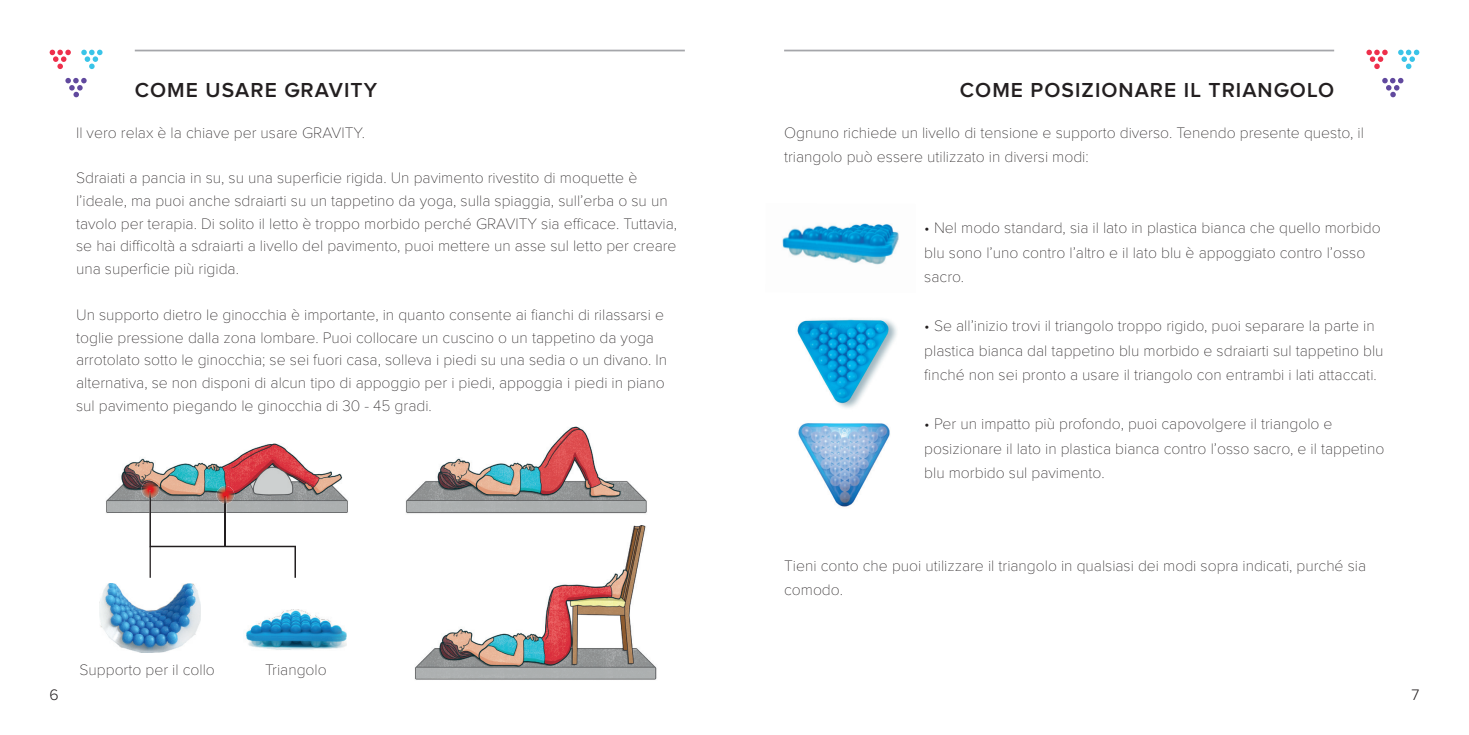
<style>
.page{position:relative;width:1469px;height:735px;background:#fff}
.page>*{position:absolute;margin:0;border:0;box-sizing:border-box;transform-origin:0 0}
.t1{font:600 21px "Proxima Nova A";letter-spacing:.05em;color:#231f20}
.t2{font:100 15.75px/22.8px "Proxima Nova T";color:#231f20}
.t3{font:300 15.75px "Proxima Nova A";color:#231f20}
.t4{font:6.65px "Proxima Nova";color:#e8f6fa}
</style>
<div class="page">
<svg style="left:81px;top:50px;width:22px;height:19px"></svg>
<svg style="left:50px;top:50px;width:21px;height:19px"></svg>
<svg style="left:65px;top:78px;width:22px;height:19px"></svg>
<hr style="left:135px;top:50px;width:550px;height:1px;background:#a5a6aa">
<hr style="left:784px;top:50px;width:550px;height:1px;background:#a5a6aa">
<svg style="left:1398px;top:50px;width:21px;height:19px"></svg>
<svg style="left:1366px;top:50px;width:21px;height:19px"></svg>
<svg style="left:1382px;top:78px;width:21px;height:19px"></svg>
<img style="left:106px;top:443px;width:242px;height:70px">
<img style="left:415px;top:525px;width:242px;height:155px">
<img style="left:406px;top:426px;width:241px;height:88px">
<img style="left:99px;top:583px;width:102px;height:69px">
<img style="left:246px;top:609px;width:100px;height:41px">
<img style="left:216px;top:485px;width:18px;height:18px;border-radius:9px">
<img style="left:141px;top:480px;width:18px;height:18px;border-radius:9px">
<svg style="left:149px;top:490px;width:147px;height:87px"></svg>
<hr style="left:150px;top:546px;width:1px;height:31px;background:#231f20">
<img style="left:782px;top:223px;width:117px;height:42px">
<img style="left:797px;top:319px;width:100px;height:89px">
<img style="left:798px;top:423px;width:92px;height:84px">
<p class="t1" style="left:135px;top:78px;width:244px">COME USARE GRAVITY</p>
<p class="t2" style="left:76px;top:121px;width:290px">Il vero relax è la chiave per usare GRAVITY.</p>
<p class="t2" style="left:76px;top:166px;width:602px">Sdraiati a pancia in su, su una superficie rigida. Un pavimento rivestito di moquette è l’ideale, ma puoi anche sdraiarti su un tappetino da yoga, sulla spiaggia, sull’erba o su un tavolo per terapia. Di solito il letto è troppo morbido perché GRAVITY sia efficace. Tuttavia, se hai difficoltà a sdraiarti a livello del pavimento, puoi mettere un asse sul letto per creare una superficie più rigida.</p>
<p class="t2" style="left:76px;top:303px;width:592px">Un supporto dietro le ginocchia è importante, in quanto consente ai fianchi di rilassarsi e toglie pressione dalla zona lombare. Puoi collocare un cuscino o un tappetino da yoga arrotolato sotto le ginocchia; se sei fuori casa, solleva i piedi su una sedia o un divano. In alternativa, se non disponi di alcun tipo di appoggio per i piedi, appoggia i piedi in piano sul pavimento piegando le ginocchia di 30 - 45 gradi.</p>
<p class="t2" style="left:80px;top:658px;width:137px">Supporto per il collo</p>
<p class="t2" style="left:265px;top:658px;width:63px">Triangolo</p>
<p class="t1" style="left:959px;top:78px;width:376px">COME POSIZIONARE IL TRIANGOLO</p>
<p class="t2" style="left:784px;top:120px;width:581px;line-height:24.5px">Ognuno richiede un livello di tensione e supporto diverso. Tenendo presente questo, il triangolo può essere utilizzato in diversi modi:</p>
<p class="t4" style="left:838px;top:426px;width:14px">TOP</p>
<p class="t2" style="left:924px;top:215px;width:458px;line-height:24.5px">• Nel modo standard, sia il lato in plastica bianca che quello morbido blu sono l’uno contro l’altro e il lato blu è appoggiato contro l’osso sacro.</p>
<p class="t2" style="left:924px;top:313px;width:461px;line-height:24.5px">• Se all’inizio trovi il triangolo troppo rigido, puoi separare la parte in plastica bianca dal tappetino blu morbido e sdraiarti sul tappetino blu finché non sei pronto a usare il triangolo con entrambi i lati attaccati.</p>
<p class="t2" style="left:924px;top:411px;width:461px;line-height:24.5px">• Per un impatto più profondo, puoi capovolgere il triangolo e posizionare il lato in plastica bianca contro l’osso sacro, e il tappetino blu morbido sul pavimento.</p>
<p class="t2" style="left:784px;top:553px;width:583px;line-height:24.5px">Tieni conto che puoi utilizzare il triangolo in qualsiasi dei modi sopra indicati, purché sia comodo.</p>
<p class="t3" style="left:50px;top:685px;width:11px">6</p>
<p class="t3" style="left:1411px;top:685px;width:9px">7</p>
</div>
